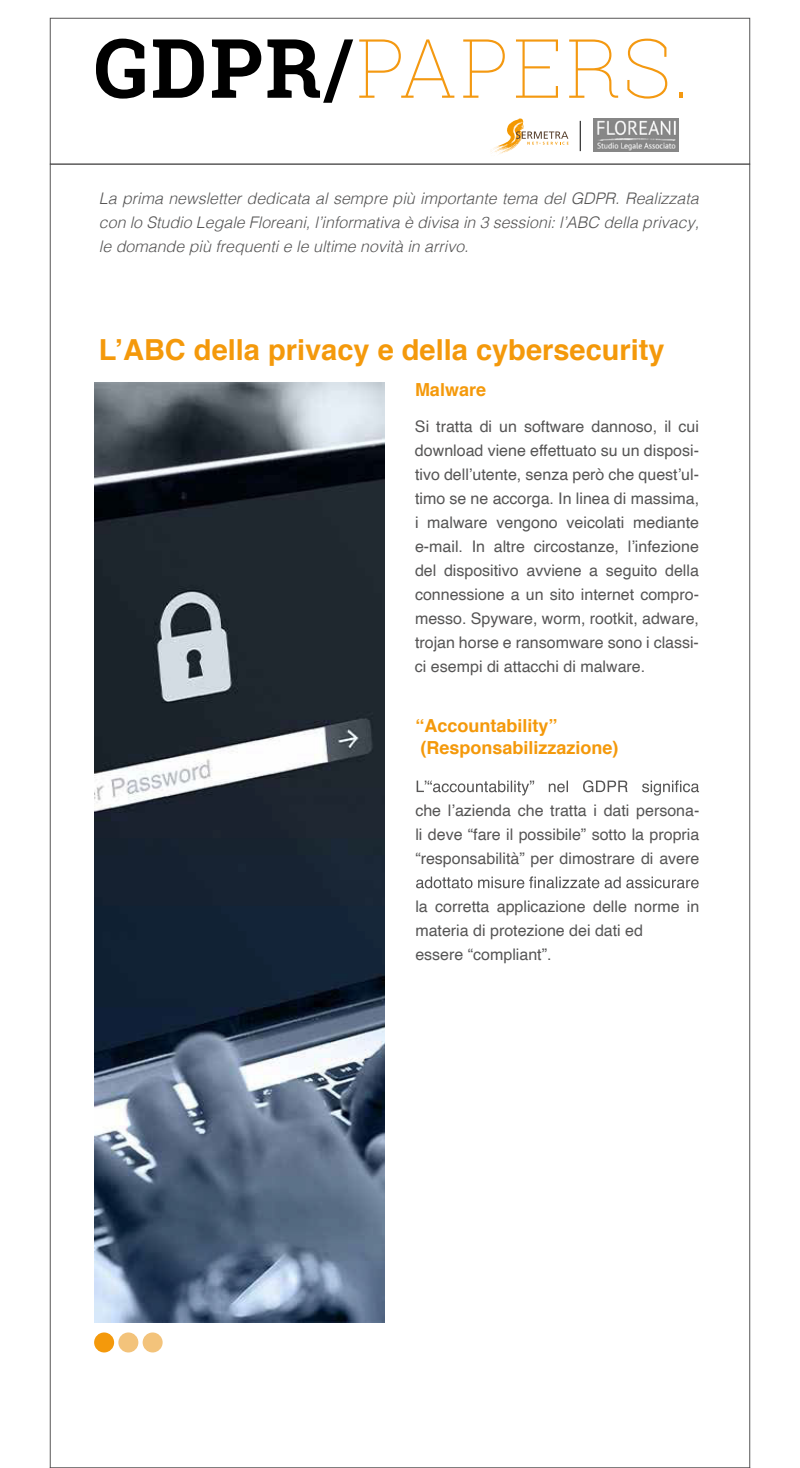
<style>
.page{position:relative;width:800px;height:1468px;background:#fff}
.page>*{position:absolute;margin:0;border:0;box-sizing:border-box;transform-origin:0 0}
.t1{font:100 82px "Roboto Slab";letter-spacing:.03em;color:#f49911}
.t2{font:700 29px "Helvetica";color:#f4990b}
.t3{font:700 18px/21.6px "Helvetica";color:#f4990b}
.t4{font:16px/24px "Helvetica";color:#565555;text-align:justify}
.t5{font:italic 300 16px/24px "Helvetica";color:#565555;text-align:justify}
.s1{font-weight:700;color:#000}
</style>
<div class="page">
<div style="left:50px;top:18px;width:700px;height:146px;border:1px solid #565555"></div>
<div style="left:94px;top:1332px;width:20px;height:20px;background:#f4990b;border-radius:50%"></div>
<div style="left:118px;top:1332px;width:20px;height:20px;background:#f3c37b;border-radius:50%"></div>
<div style="left:143px;top:1332px;width:20px;height:20px;background:#f3c37b;border-radius:50%"></div>
<svg style="left:490px;top:118px;width:79px;height:37px"></svg>
<hr style="left:580px;top:121px;width:1px;height:30px;background:#000">
<img style="left:593px;top:119px;width:86px;height:32px">
<img style="left:94px;top:382px;width:291px;height:940px">
<svg style="left:417px;top:780px;width:282px;height:16px"></svg>
<svg style="left:416px;top:876px;width:283px;height:12px"></svg>
<h1 class="t1" style="left:94px;top:21px;width:599px"><span class="s1">GDPR/</span>PAPERS.</h1>
<p class="t5" style="left:99px;top:188px;width:602px">La prima newsletter dedicata al sempre più importante tema del GDPR. Realizzata con lo Studio Legale Floreani, l’informativa è divisa in 3 sessioni: l’ABC della privacy, le domande più frequenti e le ultime novità in arrivo.</p>
<h2 class="t2" style="left:99px;top:333px;width:567px">L’ABC della privacy e della cybersecurity</h2>
<p class="t3" style="left:415px;top:379px;width:73px">Malware</p>
<p class="t4" style="left:415px;top:416px;width:286px">Si tratta di un software dannoso, il cui download viene effettuato su un disposi&shy;tivo dell’utente, senza però che quest’ul&shy;timo se ne accorga. In linea di massima, i malware vengono veicolati mediante e-mail. In altre circostanze, l’infezione del dispositivo avviene a seguito della connessione a un sito internet compro&shy;messo. Spyware, worm, rootkit, adware, trojan horse e ransomware sono i classi&shy;ci esempi di attacchi di malware.</p>
<p class="t3" style="left:415px;top:715px;width:205px">“Accountability” (Responsabilizzazione)</p>
<p class="t4" style="left:415px;top:800px;width:286px">che l’azienda che tratta i dati persona&shy;li deve “fare il possibile” sotto la propria “responsabilità” per dimostrare di avere</p>
<p class="t4" style="left:415px;top:896px;width:286px;text-align:left">la corretta applicazione delle norme in materia di protezione dei dati ed<br>essere “compliant”.</p>
</div>
